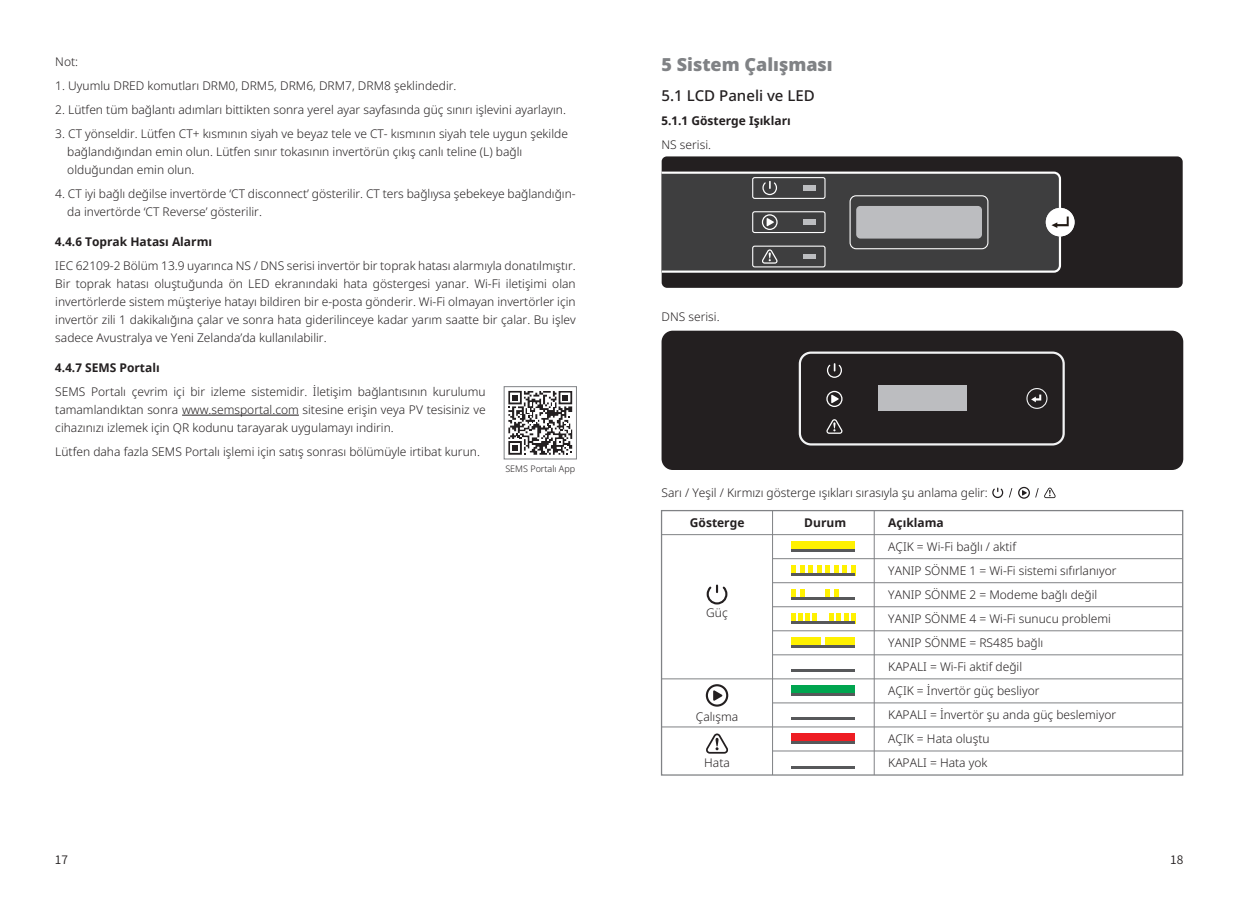
<style>
.page{position:relative;width:1238px;height:919px;background:#fff}
.page>*{position:absolute;margin:0;border:0;box-sizing:border-box;transform-origin:0 0}
.t1{font:900 18px "Noto Sans";color:#808285}
.t2{font:500 15px "Noto Sans";color:#231f20}
.t3{font:300 12px/24px "Noto Sans";color:#231f20}
.t4{font:700 12px "Noto Sans";color:#231f20}
.t5{font:300 9px "Noto Sans";color:#231f20}
</style>
<div class="page">
<div style="left:661px;top:330px;width:522px;height:140px;background:#231f20;border-radius:11px"></div>
<div style="left:1026px;top:388px;width:21px;height:21px;border:1px solid #f2f3f4;border-radius:50%"></div>
<svg style="left:1031px;top:394px;width:10px;height:8px"></svg>
<svg style="left:826px;top:363px;width:16px;height:15px"></svg>
<svg style="left:826px;top:419px;width:16px;height:15px"></svg>
<svg style="left:826px;top:391px;width:16px;height:16px"></svg>
<div style="left:878px;top:385px;width:88px;height:26px;background:#bcbdc0"></div>
<div style="left:798px;top:351px;width:266px;height:94px;border:2px solid #f2f3f4;border-radius:11px"></div>
<svg style="left:1035px;top:487px;width:20px;height:11px"></svg>
<svg style="left:1022px;top:490px;width:4px;height:5px"></svg>
<div style="left:1018px;top:487px;width:11px;height:11px;border:1px solid #231f20;border-radius:50%"></div>
<svg style="left:992px;top:487px;width:20px;height:11px"></svg>
<div style="left:661px;top:156px;width:521px;height:132px;background:#231f20;border-radius:5px"></div>
<div style="left:1045px;top:208px;width:29px;height:28px;background:#fff;border-radius:50%"></div>
<svg style="left:661px;top:170px;width:407px;height:104px;background:#5a5a5b"></svg>
<svg style="left:706px;top:733px;width:22px;height:20px"></svg>
<svg style="left:713px;top:690px;width:9px;height:10px"></svg>
<div style="left:705px;top:684px;width:23px;height:22px;border:2px solid #231f20;border-radius:50%"></div>
<svg style="left:706px;top:584px;width:22px;height:21px"></svg>
<hr style="left:661px;top:534px;width:521px;height:1px;background:#808285">
<hr style="left:772px;top:558px;width:410px;height:1px;background:#808285">
<hr style="left:772px;top:582px;width:410px;height:1px;background:#808285">
<hr style="left:772px;top:606px;width:410px;height:1px;background:#808285">
<hr style="left:772px;top:630px;width:410px;height:1px;background:#808285">
<hr style="left:772px;top:654px;width:410px;height:1px;background:#808285">
<hr style="left:661px;top:678px;width:521px;height:1px;background:#808285">
<hr style="left:772px;top:702px;width:410px;height:1px;background:#808285">
<hr style="left:661px;top:726px;width:521px;height:1px;background:#808285">
<hr style="left:772px;top:750px;width:410px;height:1px;background:#808285">
<hr style="left:873px;top:510px;width:1px;height:265px;background:#808285">
<hr style="left:772px;top:510px;width:1px;height:265px;background:#808285">
<div style="left:791px;top:541px;width:64px;height:10px;background:#fff101"></div>
<hr style="left:791px;top:549px;width:64px;height:2px;background:#57585a">
<div style="left:791px;top:685px;width:64px;height:10px;background:#00a54f"></div>
<hr style="left:791px;top:693px;width:64px;height:2px;background:#57585a">
<hr style="left:791px;top:717px;width:64px;height:2px;background:#57585a">
<hr style="left:791px;top:669px;width:64px;height:2px;background:#57585a">
<div style="left:791px;top:733px;width:64px;height:11px;background:#ee1d23"></div>
<hr style="left:791px;top:742px;width:64px;height:2px;background:#57585a">
<hr style="left:791px;top:766px;width:64px;height:2px;background:#57585a">
<hr style="left:791px;top:565px;width:4px;height:10px;background:#fff101">
<hr style="left:800px;top:565px;width:4px;height:10px;background:#fff101">
<hr style="left:808px;top:565px;width:4px;height:10px;background:#fff101">
<hr style="left:817px;top:565px;width:4px;height:10px;background:#fff101">
<hr style="left:825px;top:565px;width:4px;height:10px;background:#fff101">
<hr style="left:834px;top:565px;width:4px;height:10px;background:#fff101">
<hr style="left:842px;top:565px;width:4px;height:10px;background:#fff101">
<hr style="left:851px;top:565px;width:4px;height:10px;background:#fff101">
<hr style="left:791px;top:573px;width:64px;height:2px;background:#57585a">
<hr style="left:791px;top:589px;width:4px;height:10px;background:#fff101">
<hr style="left:800px;top:589px;width:4px;height:10px;background:#fff101">
<hr style="left:825px;top:589px;width:4px;height:10px;background:#fff101">
<hr style="left:834px;top:589px;width:4px;height:10px;background:#fff101">
<hr style="left:791px;top:597px;width:64px;height:2px;background:#57585a">
<hr style="left:791px;top:613px;width:4px;height:10px;background:#fff101">
<hr style="left:798px;top:613px;width:4px;height:10px;background:#fff101">
<hr style="left:805px;top:613px;width:4px;height:10px;background:#fff101">
<div style="left:812px;top:613px;width:5px;height:10px;background:#fff101"></div>
<div style="left:829px;top:613px;width:5px;height:10px;background:#fff101"></div>
<div style="left:836px;top:613px;width:5px;height:10px;background:#fff101"></div>
<div style="left:843px;top:613px;width:5px;height:10px;background:#fff101"></div>
<hr style="left:851px;top:613px;width:4px;height:10px;background:#fff101">
<hr style="left:791px;top:621px;width:64px;height:2px;background:#57585a">
<div style="left:791px;top:637px;width:30px;height:10px;background:#fff101"></div>
<div style="left:825px;top:637px;width:30px;height:10px;background:#fff101"></div>
<hr style="left:791px;top:645px;width:64px;height:2px;background:#57585a">
<div style="left:661px;top:510px;width:522px;height:265px;border:1px solid #808285"></div>
<hr style="left:182px;top:415px;width:117px;height:1px;background:#231f20">
<div style="left:503px;top:386px;width:74px;height:73px;border:1px solid #808285"></div>
<svg style="left:508px;top:391px;width:64px;height:63px"></svg>
<p class="t3" style="left:55px;top:50px;width:24px">Not:</p>
<p class="t3" style="left:55px;top:74px;width:402px">1. Uyumlu DRED komutları DRM0, DRM5, DRM6, DRM7, DRM8 şeklindedir.</p>
<p class="t3" style="left:55px;top:98px;width:512px">2. Lütfen tüm bağlantı adımları bittikten sonra yerel ayar sayfasında güç sınırı işlevini ayarlayın.</p>
<p class="t3" style="left:67px;top:125px;width:502px;line-height:18px;text-indent:-12px">3. CT yönseldir. Lütfen CT+ kısmının siyah ve beyaz tele ve CT- kısmının siyah tele uygun şekilde bağlandığından emin olun. Lütfen sınır tokasının invertörün çıkış canlı teline (L) bağlı olduğundan emin olun.</p>
<p class="t3" style="left:67px;top:185px;width:510px;line-height:18px;text-indent:-12px">4. CT iyi bağlı değilse invertörde ‘CT disconnect’ gösterilir. CT ters bağlıysa şebekeye bağlandığın&shy;da invertörde ‘CT Reverse’ gösterilir.</p>
<p class="t4" style="left:55px;top:233px;width:158px">4.4.6 Toprak Hatası Alarmı</p>
<p class="t3" style="left:55px;top:257px;width:522px;line-height:18px;text-align:justify">IEC 62109-2 Bölüm 13.9 uyarınca NS / DNS serisi invertör bir toprak hatası alarmıyla donatılmıştır.<br>Bir toprak hatası oluştuğunda ön LED ekranındaki hata göstergesi yanar. Wi-Fi iletişimi olan invertörlerde sistem müşteriye hatayı bildiren bir e-posta gönderir. Wi-Fi olmayan invertörler için invertör zili 1 dakikalığına çalar ve sonra hata giderilinceye kadar yarım saatte bir çalar. Bu işlev sadece Avustralya ve Yeni Zelanda’da kullanılabilir.</p>
<p class="t4" style="left:55px;top:359px;width:106px">4.4.7 SEMS Portalı</p>
<p class="t3" style="left:55px;top:383px;width:432px;line-height:18px;text-align:justify">SEMS Portalı çevrim içi bir izleme sistemidir. İletişim bağlantısının kurulumu tamamlandıktan sonra www.semsportal.com sitesine erişin veya PV tesisiniz ve cihazınızı izlemek için QR kodunu tarayarak uygulamayı indirin.</p>
<p class="t3" style="left:55px;top:440px;width:426px">Lütfen daha fazla SEMS Portalı işlemi için satış sonrası bölümüyle irtibat kurun.</p>
<p class="t5" style="left:505px;top:462px;width:71px">SEMS Portalı App</p>
<h1 class="t1" style="left:661px;top:50px;width:173px">5 Sistem Çalışması</h1>
<p class="t2" style="left:661px;top:85px;width:155px">5.1 LCD Paneli ve LED</p>
<p class="t4" style="left:661px;top:112px;width:131px">5.1.1 Gösterge Işıkları</p>
<p class="t3" style="left:661px;top:133px;width:51px">NS serisi.</p>
<p class="t3" style="left:661px;top:304px;width:60px">DNS serisi.</p>
<p class="t3" style="left:661px;top:480px;width:328px">Sarı / Yeşil / Kırmızı gösterge ışıkları sırasıyla şu anlama gelir:</p>
<p class="t4" style="left:888px;top:514px;width:57px">Açıklama</p>
<p class="t3" style="left:888px;top:534px;width:230px">AÇIK = Wi-Fi bağlı / aktif<br>YANIP SÖNME 1 = Wi-Fi sistemi sıfırlanıyor<br>YANIP SÖNME 2 = Modeme bağlı değil<br>YANIP SÖNME 4 = Wi-Fi sunucu problemi<br>YANIP SÖNME = RS485 bağlı<br>KAPALI = Wi-Fi aktif değil<br>AÇIK = İnvertör güç besliyor<br>KAPALI = İnvertör şu anda güç beslemiyor<br>AÇIK = Hata oluştu<br>KAPALI = Hata yok</p>
<p class="t4" style="left:690px;top:514px;width:56px">Gösterge</p>
<p class="t4" style="left:804px;top:514px;width:43px">Durum</p>
<p class="t3" style="left:706px;top:601px;width:23px">Güç</p>
<p class="t3" style="left:696px;top:704px;width:44px">Çalışma</p>
<p class="t3" style="left:704px;top:751px;width:27px">Hata</p>
</div>
